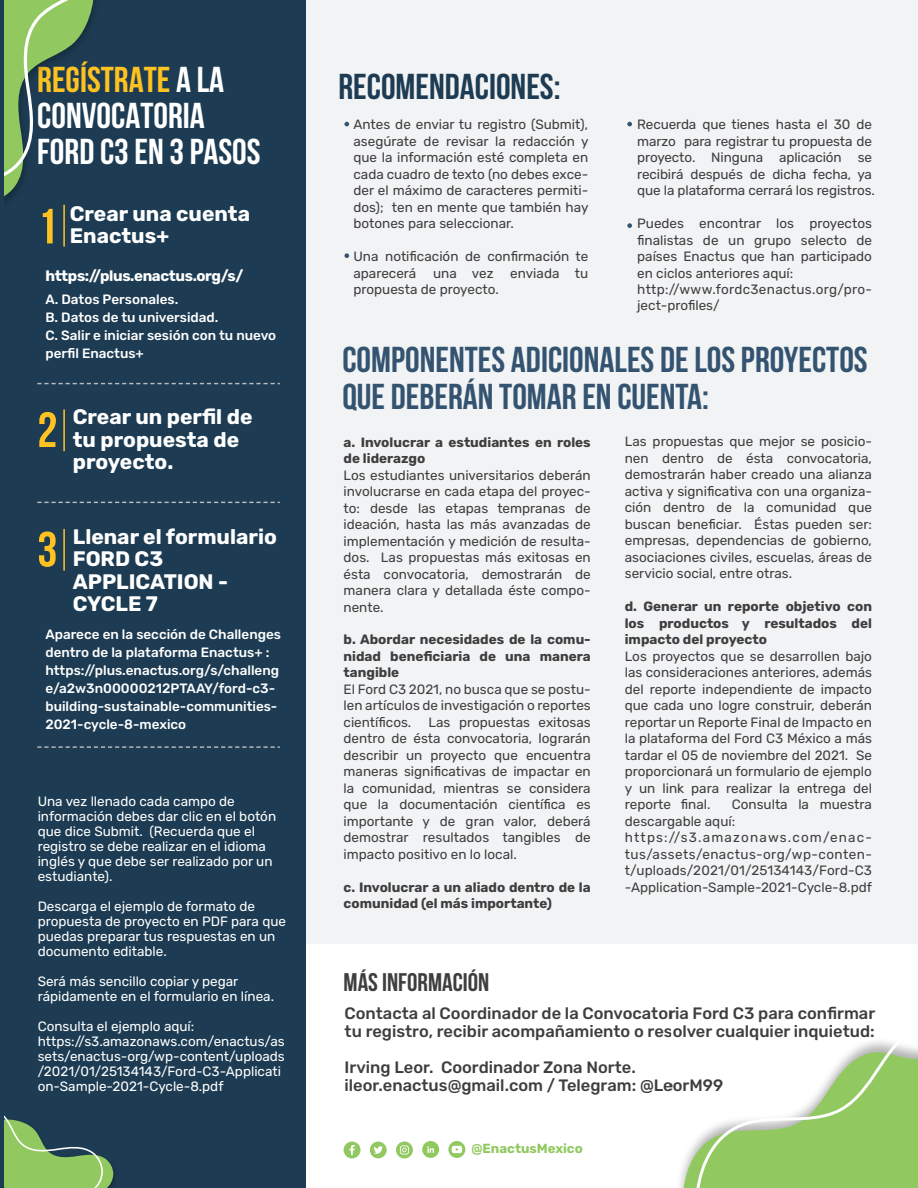
<style>
.page{position:relative;width:918px;height:1188px;background:#fff}
.page>*{position:absolute;margin:0;border:0;box-sizing:border-box;transform-origin:0 0}
.t1{font:700 49.5px "Bebas Neue";color:#fec221}
.t2{font:700 36px/37.5px "Bebas Neue";color:#335370}
.t3{font:700 36px/36px "Bebas Neue";color:#fff}
.t4{font:700 36px "Bebas Neue";color:#1d3c53}
.t5{font:700 25.5px "Bebas Neue";color:#3e3e3f}
.t6{font:700 21px/22.5px "Rubik";color:#fff}
.t7{font:500 16.5px/18px "Rubik";color:#3e3e3f}
.t8{font:700 15px "Rubik";letter-spacing:-.025em;color:#fff}
.t9{font:13.5px/16.5px "Rubik";color:#3e3e3f;text-align:justify}
.t10{font:13.5px/15px "Rubik";color:#fff}
.t11{font:500 13.5px/18px "Rubik";color:#fff}
.t12{font:700 13.5px/16.5px "Rubik";color:#3e3e3f}
.t13{font:700 13.2px "Rubik";color:#91c960}
.s1{color:#fec221}
</style>
<div class="page">
<div style="left:268px;top:0;width:650px;height:944px;background:#f2f3f4"></div>
<div style="left:0;top:0;width:306px;height:1188px;background:#1d3c53"></div>
<svg style="left:37px;top:383px;width:243px;height:1px"></svg>
<svg style="left:37px;top:502px;width:243px;height:1px"></svg>
<svg style="left:37px;top:746px;width:243px;height:2px"></svg>
<hr style="left:63px;top:205px;width:2px;height:42px;background:#fdc225">
<hr style="left:63px;top:409px;width:2px;height:42px;background:#fdc225">
<hr style="left:63px;top:529px;width:2px;height:42px;background:#fdc225">
<svg style="left:344px;top:122px;width:5px;height:4px"></svg>
<svg style="left:627px;top:122px;width:5px;height:4px"></svg>
<svg style="left:344px;top:253px;width:5px;height:5px"></svg>
<svg style="left:627px;top:223px;width:5px;height:5px"></svg>
<svg style="left:344px;top:1142px;width:17px;height:16px"></svg>
<svg style="left:370px;top:1142px;width:17px;height:16px"></svg>
<svg style="left:396px;top:1142px;width:17px;height:16px"></svg>
<svg style="left:422px;top:1141px;width:17px;height:17px"></svg>
<svg style="left:448px;top:1141px;width:17px;height:17px"></svg>
<svg style="left:4px;top:0;width:92px;height:202px"></svg>
<svg style="left:4px;top:1115px;width:109px;height:73px"></svg>
<svg style="left:683px;top:1142px;width:13px;height:46px"></svg>
<svg style="left:696px;top:1041px;width:222px;height:147px"></svg>
<h2 class="t3" style="left:37px;top:61px;width:225px"><span class="s1">REGÍSTRATE</span> A LA<br>CONVOCATORIA<br>FORD C3 EN 3 PASOS</h2>
<h1 class="t1" style="left:37px;top:199px;width:22px">1</h1>
<h3 class="t6" style="left:70px;top:203px;width:182px">Crear una cuenta<br>Enactus+</h3>
<p class="t8" style="left:45px;top:267px;width:199px">https://plus.enactus.org/s/</p>
<p class="t11" style="left:45px;top:291px;width:232px">A. Datos Personales.<br>B. Datos de tu universidad.<br>C. Salir e iniciar sesión con tu nuevo perfil Enactus+</p>
<h1 class="t1" style="left:37px;top:403px;width:22px">2</h1>
<h3 class="t6" style="left:73px;top:406px;width:181px">Crear un perfil de tu propuesta de proyecto.</h3>
<h1 class="t1" style="left:37px;top:522px;width:22px">3</h1>
<h3 class="t6" style="left:73px;top:526px;width:206px">Llenar el formulario<br>FORD C3<br>APPLICATION -<br>CYCLE 7</h3>
<p class="t11" style="left:45px;top:626px;width:237px">Aparece en la sección de Challenges dentro de la plataforma Enactus+ : https://plus.enactus.org/s/challeng e/a2w3n00000212PTAAY/ford-c3- building-sustainable-communities-2021-cycle-8-mexico</p>
<p class="t10" style="left:38px;top:794px;width:240px">Una vez llenado cada campo de información debes dar clic en el botón que dice Submit. (Recuerda que el registro se debe realizar en el idioma inglés y que debe ser realizado por un estudiante).</p>
<p class="t10" style="left:38px;top:899px;width:250px">Descarga el ejemplo de formato de propuesta de proyecto en PDF para que puedas preparar tus respuestas en un documento editable.</p>
<p class="t10" style="left:38px;top:974px;width:238px">Será más sencillo copiar y pegar rápidamente en el formulario en línea.</p>
<p class="t10" style="left:38px;top:1019px;width:249px">Consulta el ejemplo aquí: https://s3.amazonaws.com/enactus/as sets/enactus-org/wp-content/uploads /2021/01/25134143/Ford-C3-Applicati on-Sample-2021-Cycle-8.pdf</p>
<h2 class="t4" style="left:338px;top:67px;width:224px">RECOMENDACIONES:</h2>
<p class="t9" style="left:353px;top:116px;width:237px">Antes de enviar tu registro (Submit), asegúrate de revisar la redacción y que la información esté completa en cada cuadro de texto (no debes exce&shy;der el máximo de caracteres permiti&shy;dos); ten en mente que también hay botones para seleccionar.</p>
<p class="t9" style="left:353px;top:248px;width:236px">Una notificación de confirmación te aparecerá una vez enviada tu propuesta de proyecto.</p>
<p class="t9" style="left:637px;top:116px;width:239px;text-align:left">Recuerda que tienes hasta el 30 de marzo para registrar tu propuesta de proyecto. Ninguna aplicación se recibirá después de dicha fecha, ya que la plataforma cerrará los registros.</p>
<p class="t9" style="left:637px;top:215px;width:236px;text-align:left">Puedes encontrar los proyectos finalistas de un grupo selecto de países Enactus que han participado en ciclos anteriores aquí: http://www.fordc3enactus.org/pro&shy;ject-profiles/</p>
<h2 class="t2" style="left:342px;top:340px;width:527px">COMPONENTES ADICIONALES DE LOS PROYECTOS<br>QUE DEBERÁN TOMAR EN CUENTA:</h2>
<p class="t12" style="left:344px;top:434px;width:249px">a. Involucrar a estudiantes en roles de liderazgo</p>
<p class="t9" style="left:344px;top:467px;width:249px">Los estudiantes universitarios deberán involucrarse en cada etapa del proyec&shy;to: desde las etapas tempranas de ideación, hasta las más avanzadas de implementación y medición de resulta&shy;dos. Las propuestas más exitosas en ésta convocatoria, demostrarán de manera clara y detallada éste compo&shy;nente.</p>
<p class="t12" style="left:344px;top:632px;width:249px;text-align:justify">b. Abordar necesidades de la comu&shy;nidad beneficiaria de una manera tangible</p>
<p class="t9" style="left:344px;top:681px;width:249px">El Ford C3 2021, no busca que se postu&shy;len artículos de investigación o reportes científicos.</p>
<p class="t9" style="left:344px;top:714px;width:249px;text-indent:85px">Las propuestas exitosas dentro de ésta convocatoria, lograrán describir un proyecto que encuentra maneras significativas de impactar en la comunidad, mientras se considera que la documentación científica es importante y de gran valor, deberá demostrar resultados tangibles de impacto positivo en lo local.</p>
<p class="t12" style="left:344px;top:879px;width:249px">c. Involucrar a un aliado dentro de la comunidad (el más importante)</p>
<h3 class="t5" style="left:344px;top:968px;width:147px">MÁS INFORMACIÓN</h3>
<p class="t9" style="left:625px;top:434px;width:249px">Las propuestas que mejor se posicio&shy;nen dentro de ésta convocatoria, demostrarán haber creado una alianza activa y significativa con una organiza&shy;ción dentro de la comunidad que buscan beneficiar. Éstas pueden ser: empresas, dependencias de gobierno, asociaciones civiles, escuelas, áreas de servicio social, entre otras.</p>
<p class="t12" style="left:625px;top:599px;width:249px;text-align:justify">d. Generar un reporte objetivo con los productos y resultados del impacto del proyecto</p>
<p class="t9" style="left:625px;top:648px;width:249px">Los proyectos que se desarrollen bajo las consideraciones anteriores, además del reporte independiente de impacto que cada uno logre construir, deberán reportar un Reporte Final de Impacto en la plataforma del Ford C3 México a más tardar el 05 de noviembre del 2021. Se proporcionará un formulario de ejemplo y un link para realizar la entrega del reporte final.</p>
<p class="t9" style="left:625px;top:797px;width:249px;text-align:left;text-indent:107px">Consulta la muestra descargable aquí: https://s3.amazonaws.com/enac&shy;tus/assets/enactus-org/wp-conten&shy;t/uploads/2021/01/25134143/Ford-C3 -Application-Sample-2021-Cycle-8.pdf</p>
<p class="t7" style="left:345px;top:1004px;width:532px">Contacta al Coordinador de la Convocatoria Ford C3 para confirmar tu registro, recibir acompañamiento o resolver cualquier inquietud:</p>
<p class="t7" style="left:345px;top:1058px;width:380px">Irving Leor. Coordinador Zona Norte. ileor.enactus@gmail.com / Telegram: @LeorM99</p>
<p class="t13" style="left:471px;top:1141px;width:113px">@EnactusMexico</p>
</div>
